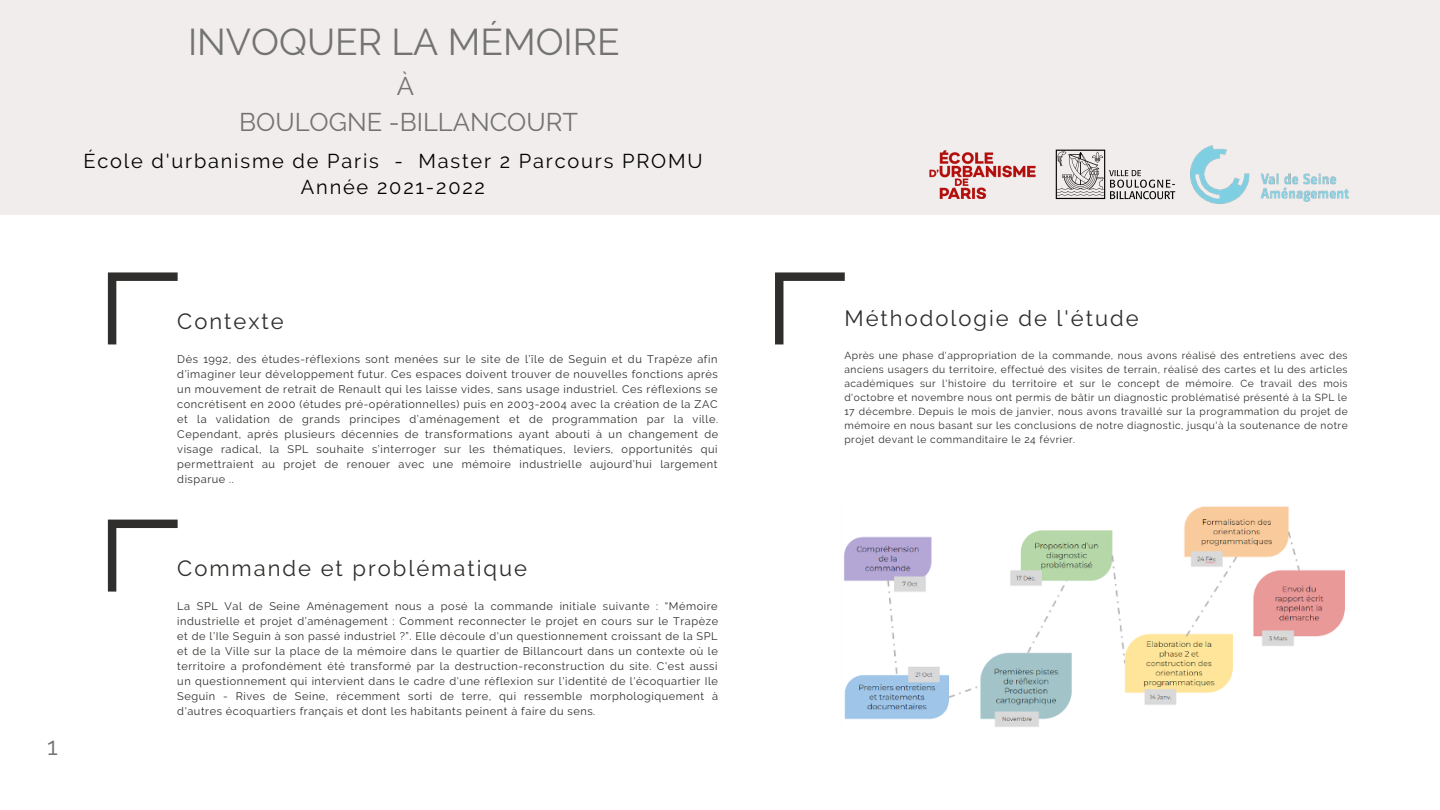
<style>
.page{position:relative;width:1440px;height:810px;background:#fff}
.page>*{position:absolute;margin:0;border:0;box-sizing:border-box;transform-origin:0 0}
.t1{font:37.2px "Raleway";color:#737373}
.t2{font:25.5px/35.8px "Raleway";color:#737373;text-align:center}
.t3{font:25px "Raleway";color:#737373}
.t4{font:22px "Raleway";letter-spacing:.09em;color:#302e2c}
.t5{font:20px/25.5px "Raleway";letter-spacing:.09em;color:#000;text-align:center}
.t6{font:11px/15px "Raleway";letter-spacing:.05em;color:#302e2c;text-align:justify}
.t7{font:10.2px/14px "Raleway";letter-spacing:.05em;color:#302e2c;text-align:justify}
</style>
<div class="page">
<svg style="left:108px;top:272px;width:70px;height:72px"></svg>
<svg style="left:108px;top:520px;width:70px;height:72px"></svg>
<svg style="left:775px;top:272px;width:70px;height:72px"></svg>
<img style="left:844px;top:506px;width:501px;height:221px">
<div style="left:0;top:0;width:1440px;height:215px;background:#f2eded"></div>
<img style="left:1056px;top:150px;width:119px;height:49px">
<img style="left:929px;top:149px;width:127px;height:50px">
<img style="left:1191px;top:146px;width:157px;height:57px">
<h1 class="t1" style="left:188px;top:20px;width:433px">INVOQUER LA MÉMOIRE</h1>
<h2 class="t2" style="left:239px;top:68px;width:340px">À<br>BOULOGNE -BILLANCOURT</h2>
<h3 class="t5" style="left:83px;top:149px;width:621px">École d'urbanisme de Paris - Master 2 Parcours PROMU<br>Année 2021-2022</h3>
<h3 class="t3" style="left:47px;top:731px;width:12px">1</h3>
<h3 class="t4" style="left:177px;top:308px;width:108px">Contexte</h3>
<p class="t6" style="left:177px;top:352px;width:542px">Dès 1992, des études-réflexions sont menées sur le site de l’île de Seguin et du Trapèze afin d’imaginer leur développement futur. Ces espaces doivent trouver de nouvelles fonctions après un mouvement de retrait de Renault qui les laisse vides, sans usage industriel. Ces réflexions se concrétisent en 2000 (études pré-opérationnelles) puis en 2003-2004 avec la création de la ZAC et la validation de grands principes d’aménagement et de programmation par la ville.<br>Cependant, après plusieurs décennies de transformations ayant abouti à un changement de visage radical, la SPL souhaite s’interroger sur les thématiques, leviers, opportunités qui permettraient au projet de renouer avec une mémoire industrielle aujourd’hui largement disparue ..</p>
<h3 class="t4" style="left:177px;top:555px;width:351px">Commande et problématique</h3>
<p class="t6" style="left:177px;top:599px;width:542px">La SPL Val de Seine Aménagement nous a posé la commande initiale suivante : “Mémoire industrielle et projet d’aménagement : Comment reconnecter le projet en cours sur le Trapèze et de l’Ile Seguin à son passé industriel ?”. Elle découle d'un questionnement croissant de la SPL et de la Ville sur la place de la mémoire dans le quartier de Billancourt dans un contexte où le territoire a profondément été transformé par la destruction-reconstruction du site. C'est aussi un questionnement qui intervient dans le cadre d'une réflexion sur l'identité de l'écoquartier Ile Seguin - Rives de Seine, récemment sorti de terre, qui ressemble morphologiquement à d'autres écoquartiers français et dont les habitants peinent à faire du sens.</p>
<h3 class="t4" style="left:844px;top:306px;width:296px">Méthodologie de l'étude</h3>
<p class="t7" style="left:844px;top:348px;width:505px">Après une phase d'appropriation de la commande, nous avons réalisé des entretiens avec des anciens usagers du territoire, effectué des visites de terrain, réalisé des cartes et lu des articles académiques sur l'histoire du territoire et sur le concept de mémoire. Ce travail des mois d'octobre et novembre nous ont permis de bâtir un diagnostic problématisé présenté à la SPL le 17 décembre. Depuis le mois de janvier, nous avons travaillé sur la programmation du projet de mémoire en nous basant sur les conclusions de notre diagnostic, jusqu'à la soutenance de notre projet devant le commanditaire le 24 février.</p>
</div>
